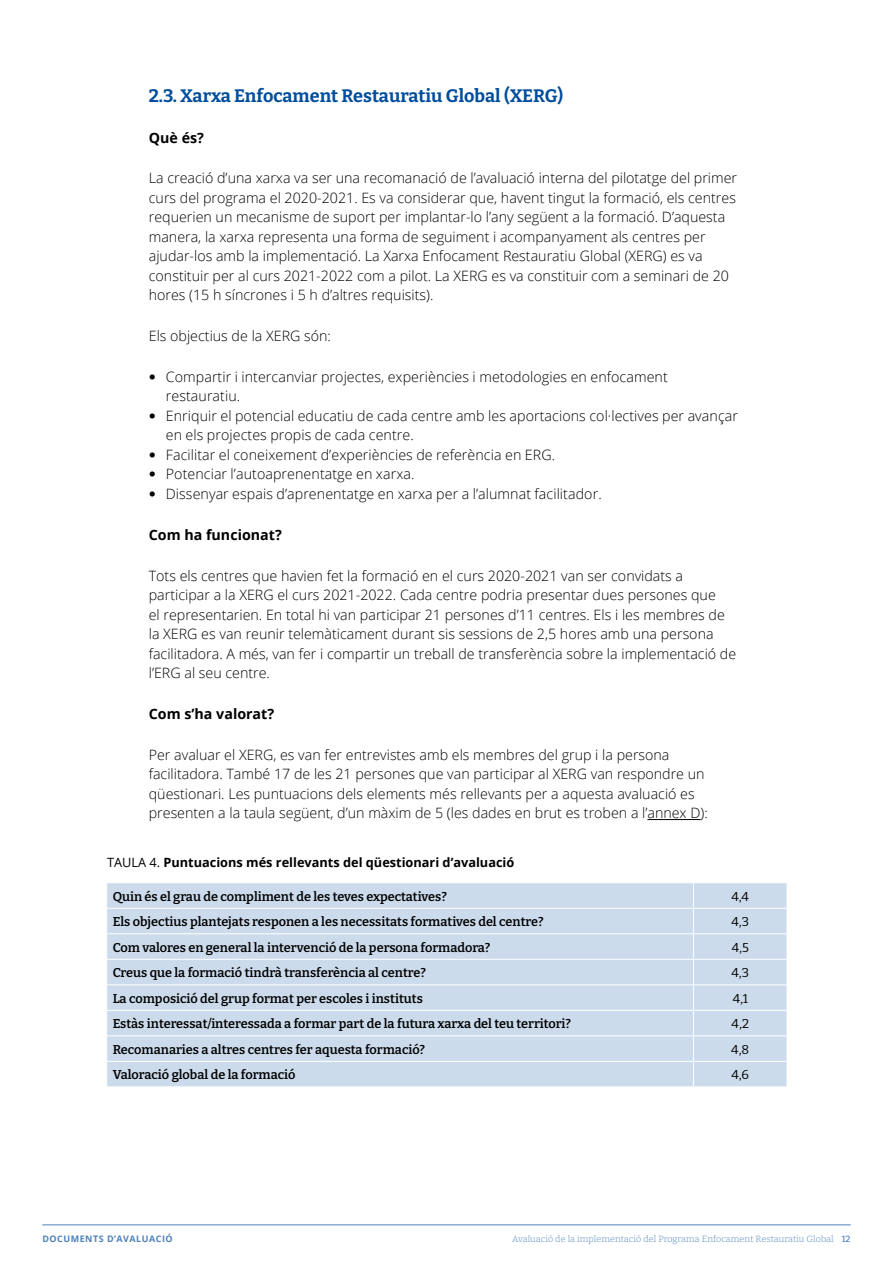
<style>
.page{position:relative;width:893px;height:1263px;background:#fff}
.page>*{position:absolute;margin:0;border:0;box-sizing:border-box;transform-origin:0 0}
.Titular_2{font:700 18px "Bitter";color:#004d9d}
.Text{font:300 14.25px/19.5px "Open Sans";color:#000}
.Negretes{font:700 14.25px "Open Sans";color:#000}
.Taules{font:600 12.75px "Bitter";color:#000}
.Taules_Títol{font:700 12.75px "Open Sans";color:#000}
.Taules-2{font:12.75px "Bitter";color:#000}
.t1{font:300 9px "Bitter";letter-spacing:.01em;color:#4d82ba}
.t2{font:700 9px "Open Sans";letter-spacing:.055em;color:#4d82ba}
.s1{font-weight:400}
.s2{font-weight:500}
</style>
<div class="page">
<hr style="left:43px;top:1224px;width:807px;height:1px;background:#4d82ba">
<hr style="left:647px;top:819px;width:53px;height:1px;background:#000">
<div style="left:107px;top:883px;width:680px;height:203px;background:#ccdbeb"></div>
<hr style="left:106px;top:908px;width:587px;height:1px;background:#fff">
<hr style="left:693px;top:908px;width:94px;height:1px;background:#fff">
<hr style="left:106px;top:933px;width:587px;height:1px;background:#fff">
<hr style="left:693px;top:933px;width:94px;height:1px;background:#fff">
<hr style="left:106px;top:959px;width:587px;height:1px;background:#fff">
<hr style="left:693px;top:959px;width:94px;height:1px;background:#fff">
<hr style="left:106px;top:984px;width:587px;height:1px;background:#fff">
<hr style="left:693px;top:984px;width:94px;height:1px;background:#fff">
<hr style="left:106px;top:1010px;width:587px;height:1px;background:#fff">
<hr style="left:693px;top:1010px;width:94px;height:1px;background:#fff">
<hr style="left:106px;top:1035px;width:587px;height:1px;background:#fff">
<hr style="left:693px;top:1035px;width:94px;height:1px;background:#fff">
<hr style="left:106px;top:1061px;width:587px;height:1px;background:#fff">
<hr style="left:693px;top:1061px;width:94px;height:1px;background:#fff">
<svg style="left:693px;top:883px;width:1px;height:203px"></svg>
<h3 class="Titular_2" style="left:149px;top:84px;width:416px">2.3. Xarxa Enfocament Restauratiu Global (XERG)</h3>
<p class="Negretes" style="left:149px;top:127px;width:57px">Què és?</p>
<p class="Text" style="left:149px;top:168px;width:590px">La creació d’una xarxa va ser una recomanació de l’avaluació interna del pilotatge del primer curs del programa el 2020-2021. Es va considerar que, havent tingut la formació, els centres requerien un mecanisme de suport per implantar-lo l’any següent a la formació. D’aquesta manera, la xarxa representa una forma de seguiment i acompanyament als centres per ajudar-los amb la implementació. La Xarxa Enfocament Restauratiu Global (XERG) es va constituir per al curs 2021-2022 com a pilot. La XERG es va constituir com a seminari de 20 hores (15 h síncrones i 5 h d’altres requisits).</p>
<p class="Text" style="left:149px;top:326px;width:184px">Els objectius de la XERG són:</p>
<p class="Text" style="left:166px;top:367px;width:503px">Compartir i intercanviar projectes, experiències i metodologies en enfocament restauratiu.</p>
<p class="Text" style="left:166px;top:406px;width:574px">Enriquir el potencial educatiu de cada centre amb les aportacions col·lectives per avançar en els projectes propis de cada centre.</p>
<p class="Text" style="left:166px;top:445px;width:391px">Facilitar el coneixement d’experiències de referència en ERG.</p>
<p class="Text" style="left:166px;top:464px;width:250px">Potenciar l’autoaprenentatge en xarxa.</p>
<p class="Text" style="left:166px;top:484px;width:437px">Dissenyar espais d’aprenentatge en xarxa per a l’alumnat facilitador.</p>
<p class="Negretes" style="left:149px;top:524px;width:134px">Com ha funcionat?</p>
<p class="Text" style="left:149px;top:565px;width:589px">Tots els centres que havien fet la formació en el curs 2020-2021 van ser convidats a participar a la XERG el curs 2021-2022. Cada centre podria presentar dues persones que<br>el representarien. En total hi van participar 21 persones d’11 centres. Els i les membres de la XERG es van reunir telemàticament durant sis sessions de 2,5 hores amb una persona facilitadora. A més, van fer i compartir un treball de transferència sobre la implementació de l’ERG al seu centre.</p>
<p class="Negretes" style="left:149px;top:703px;width:127px">Com s’ha valorat?</p>
<p class="Text" style="left:149px;top:744px;width:560px">Per avaluar el XERG, es van fer entrevistes amb els membres del grup i la persona facilitadora. També 17 de les 21 persones que van participar al XERG van respondre un qüestionari. Les puntuacions dels elements més rellevants per a aquesta avaluació es presenten a la taula següent, d’un màxim de 5 (les dades en brut es troben a l’annex D):</p>
<p class="Taules_Títol" style="left:107px;top:854px;width:409px"><span class="s1">TAULA 4.</span> Puntuacions més rellevants del qüestionari d’avaluació</p>
<p class="Taules" style="left:113px;top:888px;width:336px">Quin és el grau de compliment de les teves expectatives?</p>
<p class="Taules-2" style="left:731px;top:888px;width:19px">4,4</p>
<p class="Taules" style="left:113px;top:914px;width:433px">Els objectius plantejats responen a les necessitats formatives del centre?</p>
<p class="Taules-2" style="left:731px;top:914px;width:19px">4,3</p>
<p class="Taules" style="left:113px;top:939px;width:379px">Com valores en general la intervenció de la persona formadora?</p>
<p class="Taules-2" style="left:732px;top:939px;width:19px">4,5</p>
<p class="Taules" style="left:113px;top:965px;width:315px">Creus que la formació tindrà transferència al centre?</p>
<p class="Taules-2" style="left:731px;top:965px;width:19px">4,3</p>
<p class="Taules" style="left:113px;top:990px;width:312px">La composició del grup format per escoles i instituts</p>
<p class="Taules-2" style="left:733px;top:990px;width:17px">4,1</p>
<p class="Taules" style="left:113px;top:1016px;width:460px">Estàs interessat/interessada a formar part de la futura xarxa del teu territori?</p>
<p class="Taules-2" style="left:731px;top:1016px;width:19px">4,2</p>
<p class="Taules" style="left:113px;top:1041px;width:314px">Recomanaries a altres centres fer aquesta formació?</p>
<p class="Taules-2" style="left:731px;top:1041px;width:20px">4,8</p>
<p class="Taules" style="left:113px;top:1067px;width:184px">Valoració global de la formació</p>
<p class="Taules-2" style="left:731px;top:1067px;width:19px">4,6</p>
<p class="t2" style="left:43px;top:1232px;width:132px">DOCUMENTS D’AVALUACIÓ</p>
<p class="t1" style="left:512px;top:1233px;width:340px">Avaluació de la implementació del Programa Enfocament Restauratiu Global <span class="s2">12</span></p>
</div>
